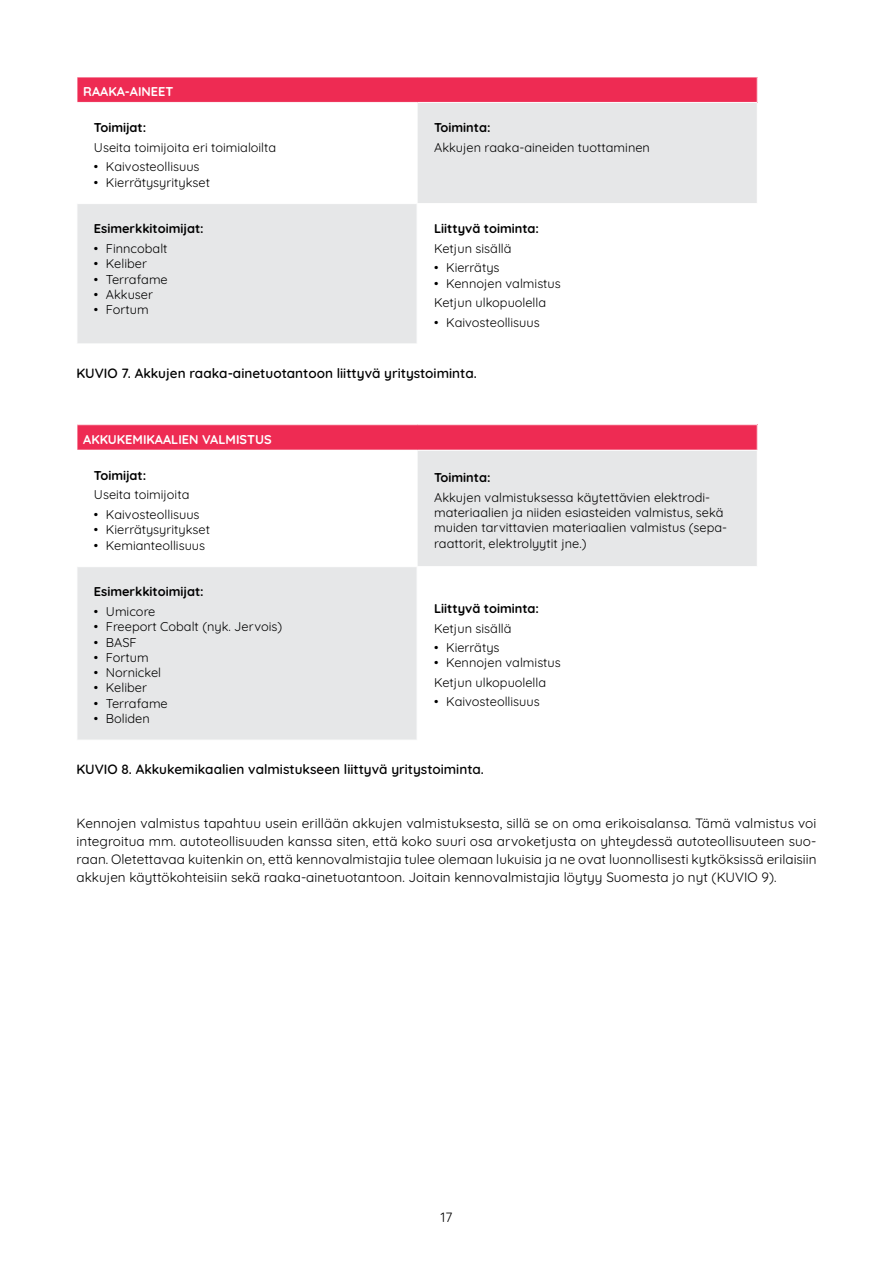
<style>
.page{position:relative;width:893px;height:1263px;background:#fff}
.page>*{position:absolute;margin:0;border:0;box-sizing:border-box;transform-origin:0 0}
.t1{font:13.5px/18px "Quicksand";color:#000;text-align:justify}
.t2{font:600 13.5px "Quicksand";color:#000}
.t3{font:12.75px/15.3px "Quicksand";color:#000}
.t4{font:700 12.75px "Quicksand";color:#000}
.t5{font:700 12.75px "Quicksand";color:#fff}
</style>
<div class="page">
<div style="left:77px;top:77px;width:680px;height:25px;background:#ee2b53"></div>
<svg style="left:78px;top:103px;width:679px;height:240px"></svg>
<hr style="left:77px;top:77px;width:340px;height:1px;background:#fff">
<svg style="left:77px;top:77px;width:1px;height:25px"></svg>
<hr style="left:417px;top:77px;width:341px;height:1px;background:#fff">
<svg style="left:757px;top:77px;width:1px;height:25px"></svg>
<hr style="left:77px;top:203px;width:340px;height:1px;background:#fff">
<hr style="left:417px;top:204px;width:1px;height:139px;background:#fff">
<hr style="left:417px;top:103px;width:1px;height:100px;background:#fff">
<hr style="left:417px;top:203px;width:341px;height:1px;background:#fff">
<div style="left:77px;top:425px;width:680px;height:25px;background:#ee2b53"></div>
<svg style="left:78px;top:451px;width:679px;height:289px"></svg>
<svg style="left:77px;top:425px;width:1px;height:25px"></svg>
<svg style="left:757px;top:425px;width:1px;height:25px"></svg>
<hr style="left:417px;top:451px;width:1px;height:115px;background:#fff">
<hr style="left:417px;top:566px;width:341px;height:1px;background:#fff">
<hr style="left:77px;top:566px;width:340px;height:1px;background:#fff">
<hr style="left:417px;top:567px;width:1px;height:173px;background:#fff">
<p class="t5" style="left:83px;top:82px;width:92px">RAAKA-AINEET</p>
<p class="t4" style="left:94px;top:118px;width:54px">Toimijat:</p>
<p class="t3" style="left:94px;top:138px;width:184px">Useita toimijoita eri toimialoilta</p>
<p class="t3" style="left:94px;top:158px;width:107px">• Kaivosteollisuus</p>
<p class="t3" style="left:94px;top:173px;width:118px">• Kierrätysyritykset</p>
<p class="t4" style="left:94px;top:219px;width:111px">Esimerkkitoimijat:</p>
<p class="t3" style="left:94px;top:239px;width:75px">• Finncobalt</p>
<p class="t3" style="left:94px;top:255px;width:55px">• Keliber</p>
<p class="t3" style="left:94px;top:270px;width:75px">• Terrafame</p>
<p class="t3" style="left:94px;top:285px;width:61px">• Akkuser</p>
<p class="t3" style="left:94px;top:301px;width:56px">• Fortum</p>
<p class="t4" style="left:434px;top:118px;width:58px">Toiminta:</p>
<p class="t3" style="left:434px;top:138px;width:217px">Akkujen raaka-aineiden tuottaminen</p>
<p class="t4" style="left:434px;top:219px;width:106px">Liittyvä toiminta:</p>
<p class="t3" style="left:434px;top:239px;width:79px">Ketjun sisällä</p>
<p class="t3" style="left:434px;top:259px;width:67px">• Kierrätys</p>
<p class="t3" style="left:434px;top:272px;width:128px;line-height:19.5px">• Kennojen valmistus<br>Ketjun ulkopuolella</p>
<p class="t3" style="left:434px;top:313px;width:107px">• Kaivosteollisuus</p>
<p class="t2" style="left:77px;top:363px;width:402px">KUVIO 7. Akkujen raaka-ainetuotantoon liittyvä yritystoiminta.</p>
<p class="t5" style="left:83px;top:429px;width:190px">AKKUKEMIKAALIEN VALMISTUS</p>
<p class="t4" style="left:94px;top:465px;width:54px">Toimijat:</p>
<p class="t3" style="left:94px;top:486px;width:97px">Useita toimijoita</p>
<p class="t3" style="left:94px;top:506px;width:107px">• Kaivosteollisuus</p>
<p class="t3" style="left:94px;top:521px;width:118px">• Kierrätysyritykset</p>
<p class="t3" style="left:94px;top:536px;width:113px">• Kemianteollisuus</p>
<p class="t4" style="left:94px;top:582px;width:111px">Esimerkkitoimijat:</p>
<p class="t3" style="left:94px;top:602px;width:63px">• Umicore</p>
<p class="t3" style="left:94px;top:618px;width:190px">• Freeport Cobalt (nyk. Jervois)</p>
<p class="t3" style="left:94px;top:633px;width:44px">• BASF</p>
<p class="t3" style="left:94px;top:648px;width:56px">• Fortum</p>
<p class="t3" style="left:94px;top:664px;width:69px">• Nornickel</p>
<p class="t3" style="left:94px;top:679px;width:55px">• Keliber</p>
<p class="t3" style="left:94px;top:694px;width:75px">• Terrafame</p>
<p class="t3" style="left:94px;top:710px;width:57px">• Boliden</p>
<p class="t4" style="left:434px;top:468px;width:58px">Toiminta:</p>
<p class="t3" style="left:434px;top:488px;width:295px">Akkujen valmistuksessa käytettävien elektrodi&shy;materiaalien ja niiden esiasteiden valmistus, sekä muiden tarvittavien materiaalien valmistus (sepa&shy;raattorit, elektrolyytit jne.)</p>
<p class="t4" style="left:434px;top:599px;width:106px">Liittyvä toiminta:</p>
<p class="t3" style="left:434px;top:619px;width:79px">Ketjun sisällä</p>
<p class="t3" style="left:434px;top:639px;width:67px">• Kierrätys</p>
<p class="t3" style="left:434px;top:652px;width:128px;line-height:19.5px">• Kennojen valmistus<br>Ketjun ulkopuolella</p>
<p class="t3" style="left:434px;top:693px;width:107px">• Kaivosteollisuus</p>
<p class="t2" style="left:77px;top:759px;width:409px">KUVIO 8. Akkukemikaalien valmistukseen liittyvä yritystoiminta.</p>
<p class="t1" style="left:77px;top:813px;width:741px">Kennojen valmistus tapahtuu usein erillään akkujen valmistuksesta, sillä se on oma erikoisalansa. Tämä valmistus voi integroitua mm. autoteollisuuden kanssa siten, että koko suuri osa arvoketjusta on yhteydessä autoteollisuuteen suo&shy;raan. Oletettavaa kuitenkin on, että kennovalmistajia tulee olemaan lukuisia ja ne ovat luonnollisesti kytköksissä erilaisiin akkujen käyttökohteisiin sekä raaka-ainetuotantoon. Joitain kennovalmistajia löytyy Suomesta jo nyt (KUVIO 9).</p>
<p class="t1" style="left:440px;top:1206px;width:13px">17</p>
</div>
